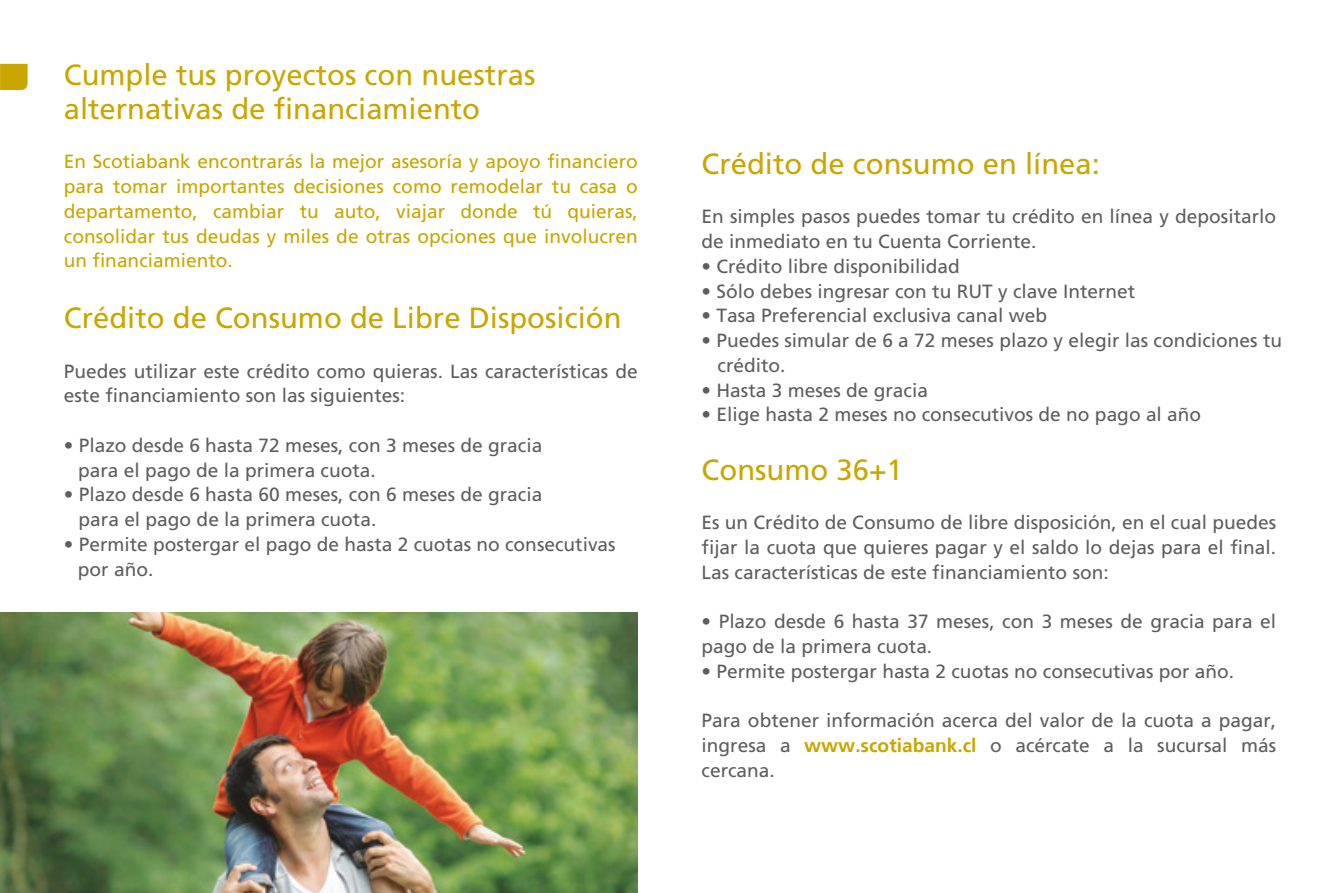
<style>
.page{position:relative;width:1340px;height:893px;background:#fff}
.page>*{position:absolute;margin:0;border:0;box-sizing:border-box;transform-origin:0 0}
.t1{font:29.25px/33.8px "Frutiger";color:#c9a600}
.t2{font:19.12px/24.8px "Frutiger";color:#5f5e5e}
.t3{font:19.12px/24.8px "Frutiger";color:#c9a600;text-align:justify}
.s1{font-weight:700;color:#c9a600}
</style>
<div class="page">
<img style="left:0;top:612px;width:637px;height:281px">
<svg style="left:0;top:64px;width:28px;height:26px"></svg>
<h1 class="t1" style="left:64px;top:58px;width:473px">Cumple tus proyectos con nuestras alternativas de financiamiento</h1>
<p class="t3" style="left:64px;top:149px;width:575px">En Scotiabank encontrarás la mejor asesoría y apoyo financiero para tomar importantes decisiones como remodelar tu casa o departamento, cambiar tu auto, viajar donde tú quieras, consolidar tus deudas y miles de otras opciones que involucren un financiamiento.</p>
<h1 class="t1" style="left:64px;top:301px;width:559px">Crédito de Consumo de Libre Disposición</h1>
<p class="t2" style="left:64px;top:358px;width:575px">Puedes utilizar este crédito como quieras. Las características de este financiamiento son las siguientes:</p>
<p class="t2" style="left:78px;top:433px;width:466px;text-indent:-14px">• Plazo desde 6 hasta 72 meses, con 3 meses de gracia para el pago de la primera cuota.</p>
<p class="t2" style="left:79px;top:482px;width:465px;text-indent:-15px">• Plazo desde 6 hasta 60 meses, con 6 meses de gracia para el pago de la primera cuota.</p>
<p class="t2" style="left:78px;top:532px;width:539px;text-indent:-14px">• Permite postergar el pago de hasta 2 cuotas no consecutivas por año.</p>
<h1 class="t1" style="left:701px;top:147px;width:400px">Crédito de consumo en línea:</h1>
<p class="t2" style="left:701px;top:204px;width:576px">En simples pasos puedes tomar tu crédito en línea y depositarlo de inmediato en tu Cuenta Corriente.</p>
<p class="t2" style="left:701px;top:254px;width:260px">• Crédito libre disponibilidad</p>
<p class="t2" style="left:701px;top:278px;width:435px">• Sólo debes ingresar con tu RUT y clave Internet</p>
<p class="t2" style="left:701px;top:303px;width:347px">• Tasa Preferencial exclusiva canal web</p>
<p class="t2" style="left:717px;top:328px;width:566px;text-indent:-16px">• Puedes simular de 6 a 72 meses plazo y elegir las condiciones tu crédito.</p>
<p class="t2" style="left:701px;top:377px;width:228px">• Hasta 3 meses de gracia</p>
<p class="t2" style="left:701px;top:402px;width:501px">• Elige hasta 2 meses no consecutivos de no pago al año</p>
<h1 class="t1" style="left:701px;top:453px;width:203px">Consumo 36+1</h1>
<p class="t2" style="left:701px;top:510px;width:576px;text-align:justify">Es un Crédito de Consumo de libre disposición, en el cual puedes fijar la cuota que quieres pagar y el saldo lo dejas para el final.<br>Las características de este financiamiento son:</p>
<p class="t2" style="left:701px;top:609px;width:576px">• Plazo desde 6 hasta 37 meses, con 3 meses de gracia para el pago de la primera cuota.</p>
<p class="t2" style="left:701px;top:659px;width:534px">• Permite postergar hasta 2 cuotas no consecutivas por año.</p>
<p class="t2" style="left:701px;top:708px;width:576px;text-align:justify">Para obtener información acerca del valor de la cuota a pagar, ingresa a <span class="s1">www.scotiabank.cl</span> o acércate a la sucursal más cercana.</p>
</div>
